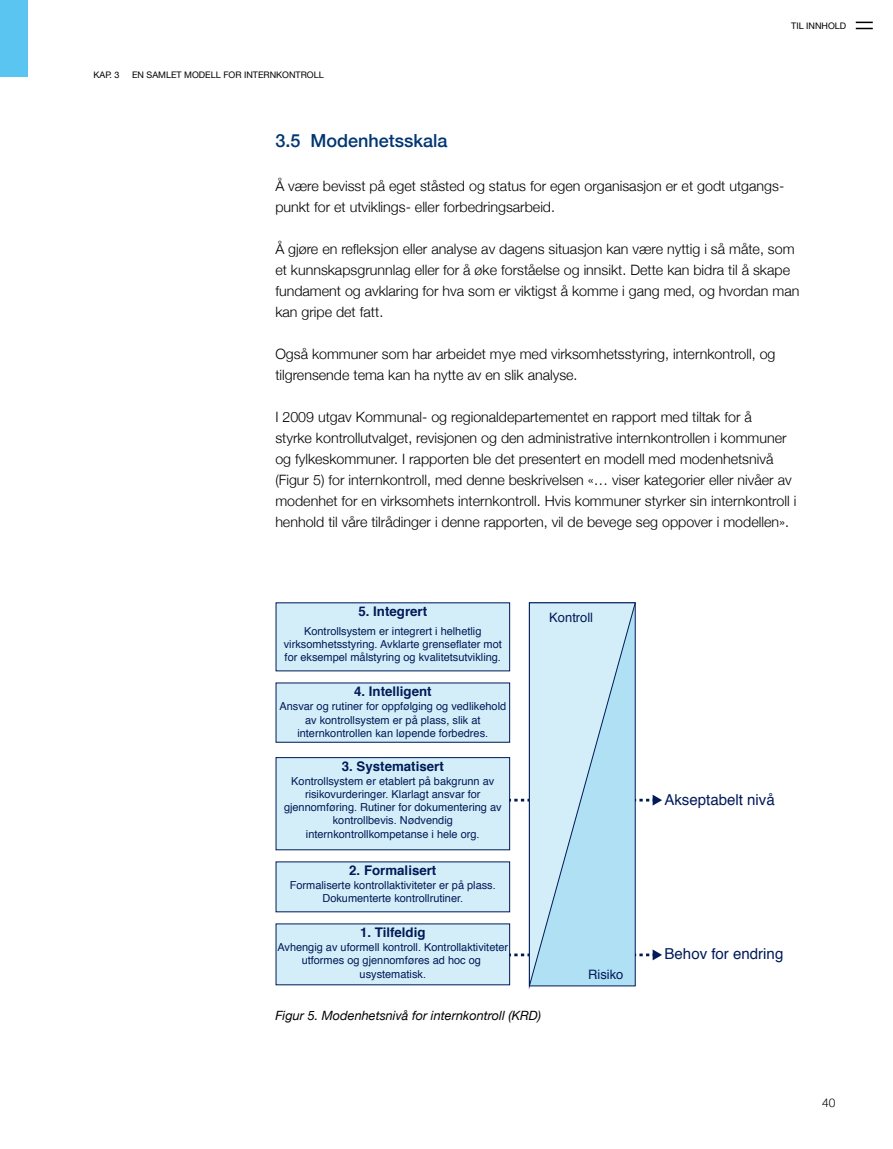
<style>
.page{position:relative;width:893px;height:1149px;background:#fff}
.page>*{position:absolute;margin:0;border:0;box-sizing:border-box;transform-origin:0 0}
.t1{font:500 18px "Helvetica Neue";color:#003671}
.t2{font:15px "Helvetica";color:#001a58}
.t3{font:300 14.25px/21px "Helvetica Neue";color:#000}
.t4{font:700 13.35px "Helvetica";color:#001a58}
.t5{font:12.9px "Helvetica";color:#001a58}
.t6{font:italic 12.75px "Helvetica Neue";color:#000}
.t7{font:300 12px "Helvetica Neue";color:#000}
.t8{font:10.95px/13.2px "Helvetica";color:#001a58;text-align:center}
.t9{font:9px "Helvetica Neue";color:#000}
</style>
<div class="page">
<div style="left:276px;top:602px;width:234px;height:68px;background:#d4eef9"></div>
<div style="left:276px;top:682px;width:234px;height:60px;background:#d4eef9"></div>
<div style="left:276px;top:757px;width:234px;height:92px;background:#d4eef9"></div>
<div style="left:276px;top:757px;width:234px;height:92px;border:1px solid #001a58"></div>
<div style="left:276px;top:861px;width:234px;height:50px;background:#d4eef9"></div>
<div style="left:276px;top:923px;width:234px;height:61px;background:#d4eef9"></div>
<svg style="left:509px;top:602px;width:153px;height:383px"></svg>
<svg style="left:529px;top:602px;width:107px;height:384px;background:#bbe0f1"></svg>
<div style="left:0;top:0;width:28px;height:77px;background:#5bc5f2"></div>
<p class="t9" style="left:94px;top:68px;width:28px">KAP. 3</p>
<p class="t9" style="left:132px;top:68px;width:193px">EN SAMLET MODELL FOR I NTERNKONTROLL</p>
<p class="t9" style="left:791px;top:19px;width:57px">TIL INNHOLD</p>
<p class="t1" style="left:275px;top:126px;width:174px">3.5 Modenhetsskala</p>
<p class="t3" style="left:275px;top:174px;width:510px">Å være bevisst på eget ståsted og status for egen organisasjon er et godt utgangs&shy;punkt for et utviklings- eller forbedringsarbeid.</p>
<p class="t3" style="left:275px;top:237px;width:526px">Å gjøre en refleksjon eller analyse av dagens situasjon kan være nyttig i så måte, som et kunnskapsgrunnlag eller for å øke forståelse og innsikt. Dette kan bidra til å skape fundament og avklaring for hva som er viktigst å komme i gang med, og hvordan man kan gripe det fatt.</p>
<p class="t3" style="left:275px;top:342px;width:502px">Også kommuner som har arbeidet mye med virksomhetsstyring, internkontroll, og tilgrensende tema kan ha nytte av en slik analyse.</p>
<p class="t3" style="left:275px;top:405px;width:522px">I 2009 utgav Kommunal- og regionaldepartementet en rapport med tiltak for å<br>styrke kontrollutvalget, revisjonen og den administrative internkontrollen i kommuner og fylkeskommuner. I rapporten ble det presentert en modell med modenhetsnivå (Figur 5) for internkontroll, med denne beskrivelsen «… viser kategorier eller nivåer av modenhet for en virksomhets internkontroll. Hvis kommuner styrker sin internkontroll i henhold til våre tilrådinger i denne rapporten, vil de bevege seg oppover i modellen».</p>
<p class="t4" style="left:358px;top:600px;width:70px">5. Integrert</p>
<p class="t8" style="left:284px;top:624px;width:220px">Kontrollsystem er integrert i helhetlig virksomhetsstyring. Avklarte grenseflater mot for eksempel målstyring og kvalitetsutvikling.</p>
<p class="t4" style="left:354px;top:680px;width:79px">4. Intelligent</p>
<p class="t8" style="left:279px;top:700px;width:228px">Ansvar og rutiner for oppfølging og vedlikehold av kontrollsystem er på plass, slik at internkontrollen kan løpende forbedres.</p>
<p class="t4" style="left:342px;top:755px;width:103px">3. Systematisert</p>
<p class="t8" style="left:284px;top:774px;width:219px">Kontrollsystem er etablert på bakgrunn av risikovurderinger. Klarlagt ansvar for gjennomføring. Rutiner for dokumentering av kontrollbevis. Nødvendig internkontrollkompetanse i hele org.</p>
<p class="t4" style="left:349px;top:859px;width:89px">2. Formalisert</p>
<p class="t8" style="left:290px;top:878px;width:208px">Formaliserte kontrollaktiviteter er på plass.<br>Dokumenterte kontrollrutiner.</p>
<p class="t4" style="left:360px;top:921px;width:67px">1. Tilfeldig</p>
<p class="t8" style="left:277px;top:940px;width:232px">Avhengig av uformell kontroll. Kontrollaktiviteter utformes og gjennomføres ad hoc og usystematisk.</p>
<p class="t5" style="left:549px;top:607px;width:45px">Kontroll</p>
<p class="t5" style="left:588px;top:964px;width:37px">Risiko</p>
<p class="t6" style="left:275px;top:1006px;width:267px">Figur 5. Modenhetsnivå for internkontroll (KRD)</p>
<p class="t2" style="left:664px;top:787px;width:112px">Akseptabelt nivå</p>
<p class="t2" style="left:665px;top:942px;width:120px">Behov for endring</p>
<p class="t7" style="left:822px;top:1092px;width:15px">40</p>
</div>
